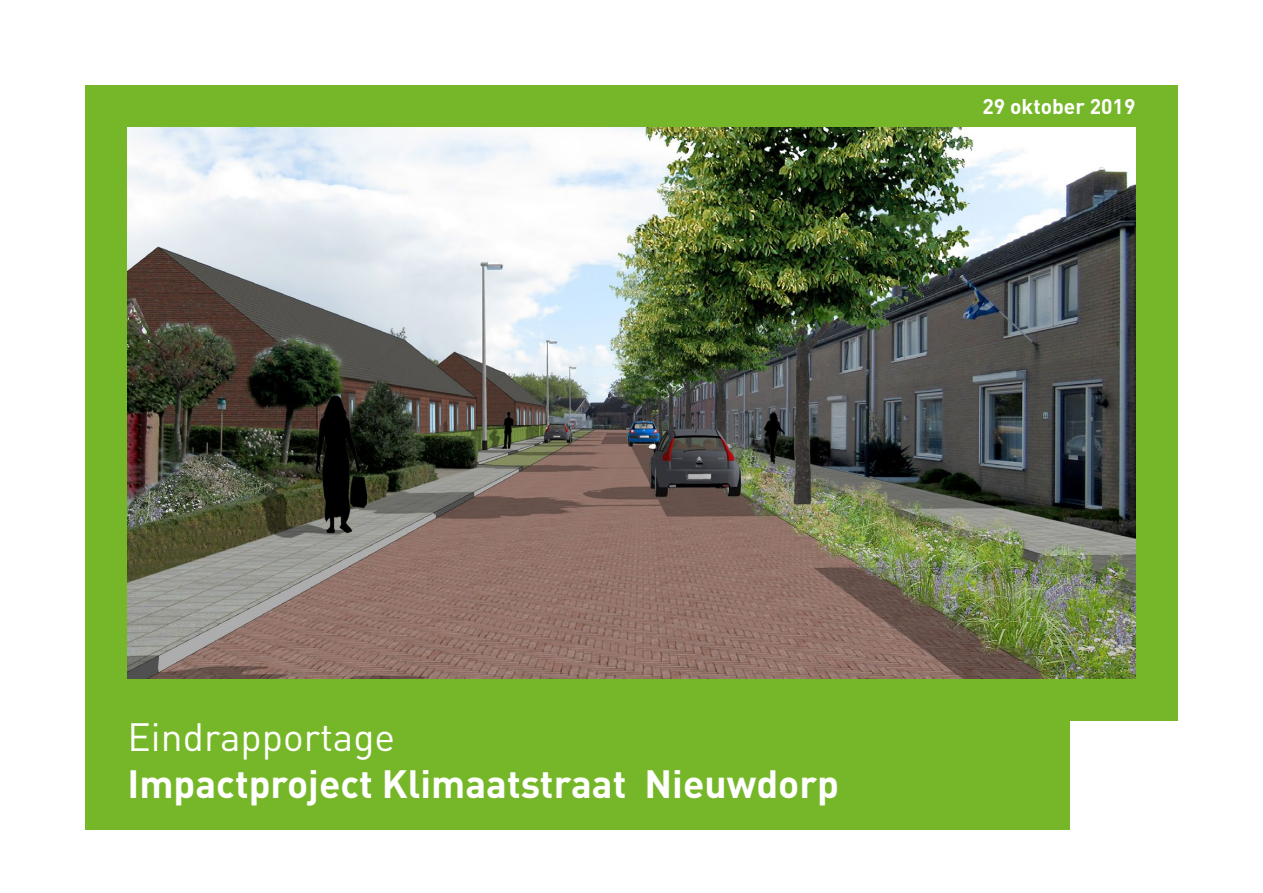
<style>
.page{position:relative;width:1263px;height:893px;background:#fff}
.page>*{position:absolute;margin:0;border:0;box-sizing:border-box;transform-origin:0 0}
.t1{font:700 39px "DINOT";color:#fff}
.t2{font:39px "DINOT";color:#fff}
.t3{font:700 21px "DINOT";color:#fff}
</style>
<div class="page">
<div style="left:85px;top:85px;width:1093px;height:744px;background:#76b729"></div>
<div style="left:1070px;top:721px;width:134px;height:135px;background:#fff"></div>
<img style="left:128px;top:128px;width:1007px;height:551px">
<p class="t3" style="left:982px;top:92px;width:154px">29 oktober 2019</p>
<p class="t2" style="left:128px;top:711px;width:269px">Eindrapportage</p>
<p class="t1" style="left:128px;top:757px;width:713px">Impactproject Klimaatstraat Nieuwdorp</p>
</div>
